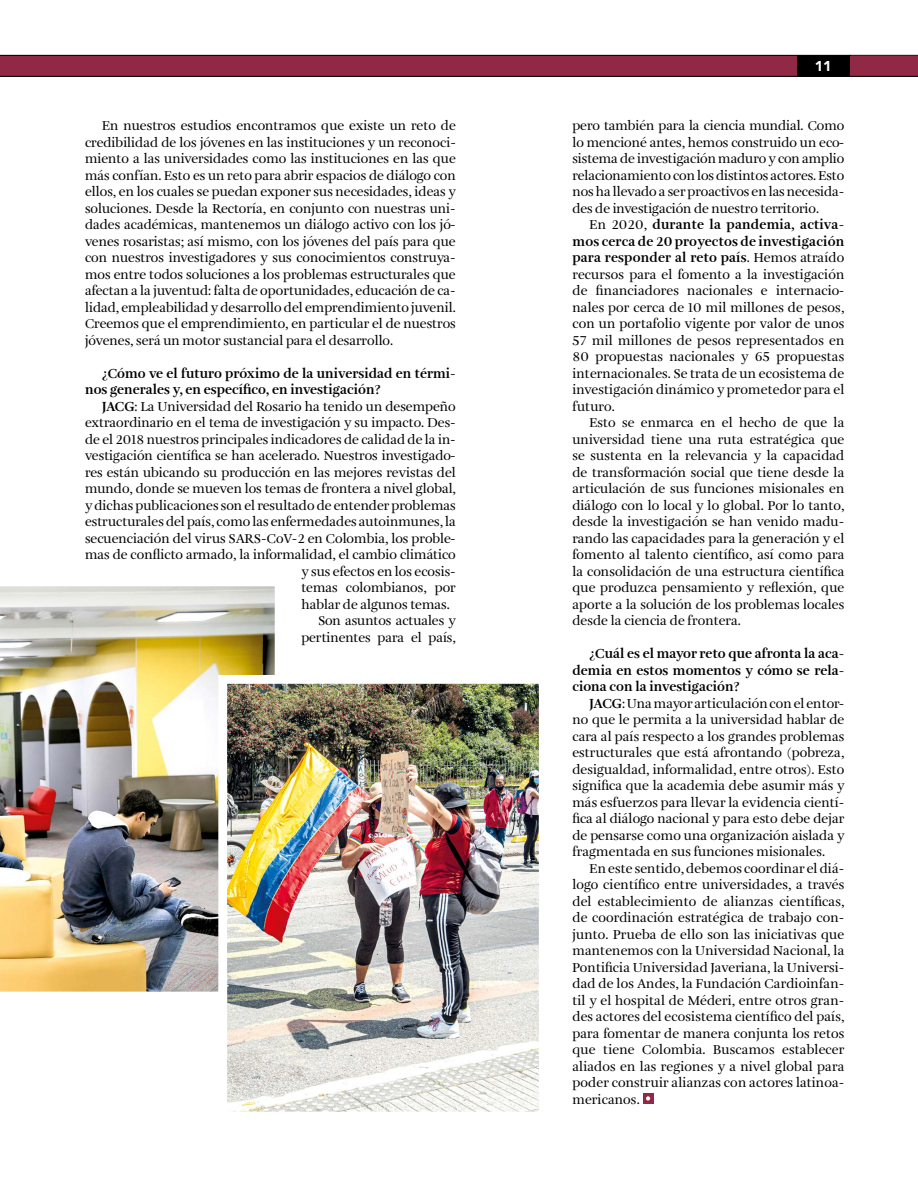
<style>
.page{position:relative;width:918px;height:1188px;background:#fff}
.page>*{position:absolute;margin:0;border:0;box-sizing:border-box;transform-origin:0 0}
.t1{font:900 14.25px "Avenir";color:#fff}
.t2{font:13.5px/16.5px "Amalia Pro";color:#000;text-align:justify}
.t3{font:700 13.5px/16.5px "Amalia Pro";color:#000}
.s1{font-weight:700}
</style>
<div class="page">
<svg style="left:0;top:55px;width:918px;height:22px;background:#7c223c"></svg>
<div style="left:643px;top:1093px;width:10px;height:11px;background:#902846"></div>
<svg style="left:646px;top:1096px;width:4px;height:5px"></svg>
<img style="left:0;top:586px;width:275px;height:406px">
<img style="left:228px;top:685px;width:310px;height:425px">
<div style="left:218px;top:675px;width:330px;height:445px;border:9px solid #fff"></div>
<p class="t2" style="left:85px;top:118px;width:372px;text-indent:17px">En nuestros estudios encontramos que existe un reto de credibilidad de los jóvenes en las instituciones y un reconoci&shy;miento a las universidades como las instituciones en las que más confían. Esto es un reto para abrir espacios de diálogo con ellos, en los cuales se puedan exponer sus necesidades, ideas y soluciones. Desde la Rectoría, en conjunto con nuestras uni&shy;dades académicas, mantenemos un diálogo activo con los jó&shy;venes rosaristas; así mismo, con los jóvenes del país para que con nuestros investigadores y sus conocimientos construya&shy;mos entre todos soluciones a los problemas estructurales que afectan a la juventud: falta de oportunidades, educación de ca&shy;lidad, empleabilidad y desarrollo del emprendimiento juvenil.<br>Creemos que el emprendimiento, en particular el de nuestros jóvenes, será un motor sustancial para el desarrollo.</p>
<p class="t3" style="left:85px;top:366px;width:372px;text-indent:17px">¿Cómo ve el futuro próximo de la universidad en térmi&shy;nos generales y, en específico, en investigación?</p>
<p class="t2" style="left:102px;top:399px;width:355px"><span class="s1">JACG</span>: La Universidad del Rosario ha tenido un desempeño</p>
<p class="t2" style="left:85px;top:415px;width:372px">extraordinario en el tema de investigación y su impacto. Des-</p>
<p class="t2" style="left:85px;top:432px;width:372px">de el 2018 nuestros principales indicadores de calidad de la in-</p>
<p class="t2" style="left:85px;top:448px;width:372px">vestigación científica se han acelerado. Nuestros investigado-</p>
<p class="t2" style="left:85px;top:465px;width:372px">res están ubicando su producción en las mejores revistas del</p>
<p class="t2" style="left:85px;top:481px;width:372px">mundo, donde se mueven los temas de frontera a nivel global,</p>
<p class="t2" style="left:85px;top:498px;width:372px">y dichas publicaciones son el resultado de entender problemas</p>
<p class="t2" style="left:85px;top:514px;width:372px">estructurales del país, como las enfermedades autoinmunes, la</p>
<p class="t2" style="left:85px;top:531px;width:372px">secuenciación del virus SARS-CoV-2 en Colombia, los proble-</p>
<p class="t2" style="left:85px;top:547px;width:372px">mas de conflicto armado, la informalidad, el cambio climático</p>
<p class="t2" style="left:301px;top:564px;width:156px">y sus efectos en los ecosis-</p>
<p class="t2" style="left:301px;top:580px;width:156px">temas colombianos, por</p>
<p class="t2" style="left:301px;top:597px;width:150px">hablar de algunos temas.</p>
<p class="t2" style="left:318px;top:613px;width:139px">Son asuntos actuales y</p>
<p class="t2" style="left:301px;top:630px;width:156px">pertinentes para el país,</p>
<p class="t1" style="left:815px;top:54px;width:18px">11</p>
<p class="t2" style="left:572px;top:118px;width:273px">pero también para la ciencia mundial. Como lo mencioné antes, hemos construido un eco&shy;sistema de investigación maduro y con amplio relacionamiento con los distintos actores. Esto nos ha llevado a ser proactivos en las necesida&shy;des de investigación de nuestro territorio.</p>
<p class="t2" style="left:572px;top:217px;width:273px;text-indent:17px">En 2020, <span class="s1">durante la pandemia, activa&shy;mos cerca de 20 proyectos de investigación para responder al reto país</span>. Hemos atraído recursos para el fomento a la investigación de financiadores nacionales e internacio&shy;nales por cerca de 10 mil millones de pesos, con un portafolio vigente por valor de unos 57 mil millones de pesos representados en 80 propuestas nacionales y 65 propuestas internacionales. Se trata de un ecosistema de investigación dinámico y prometedor para el futuro.</p>
<p class="t2" style="left:572px;top:415px;width:273px;text-indent:17px">Esto se enmarca en el hecho de que la universidad tiene una ruta estratégica que se sustenta en la relevancia y la capacidad de transformación social que tiene desde la articulación de sus funciones misionales en diálogo con lo local y lo global. Por lo tanto, desde la investigación se han venido madu&shy;rando las capacidades para la generación y el fomento al talento científico, así como para la consolidación de una estructura científica que produzca pensamiento y reflexión, que aporte a la solución de los problemas locales desde la ciencia de frontera.</p>
<p class="t3" style="left:572px;top:646px;width:273px;text-align:justify;text-indent:17px">¿Cuál es el mayor reto que afronta la aca&shy;demia en estos momentos y cómo se rela&shy;ciona con la investigación?</p>
<p class="t2" style="left:572px;top:695px;width:273px;text-indent:17px"><span class="s1">JACG</span>: Una mayor articulación con el entor&shy;no que le permita a la universidad hablar de cara al país respecto a los grandes problemas estructurales que está afrontando (pobreza, desigualdad, informalidad, entre otros). Esto significa que la academia debe asumir más y más esfuerzos para llevar la evidencia cientí&shy;fica al diálogo nacional y para esto debe dejar de pensarse como una organización aislada y fragmentada en sus funciones misionales.</p>
<p class="t2" style="left:572px;top:860px;width:273px;text-indent:17px">En este sentido, debemos coordinar el diá&shy;logo científico entre universidades, a través del establecimiento de alianzas científicas, de coordinación estratégica de trabajo con&shy;junto. Prueba de ello son las iniciativas que mantenemos con la Universidad Nacional, la Pontificia Universidad Javeriana, la Universi&shy;dad de los Andes, la Fundación Cardioinfan&shy;til y el hospital de Méderi, entre otros gran&shy;des actores del ecosistema científico del país, para fomentar de manera conjunta los retos que tiene Colombia. Buscamos establecer aliados en las regiones y a nivel global para poder construir alianzas con actores latinoa&shy;mericanos.</p>
</div>
